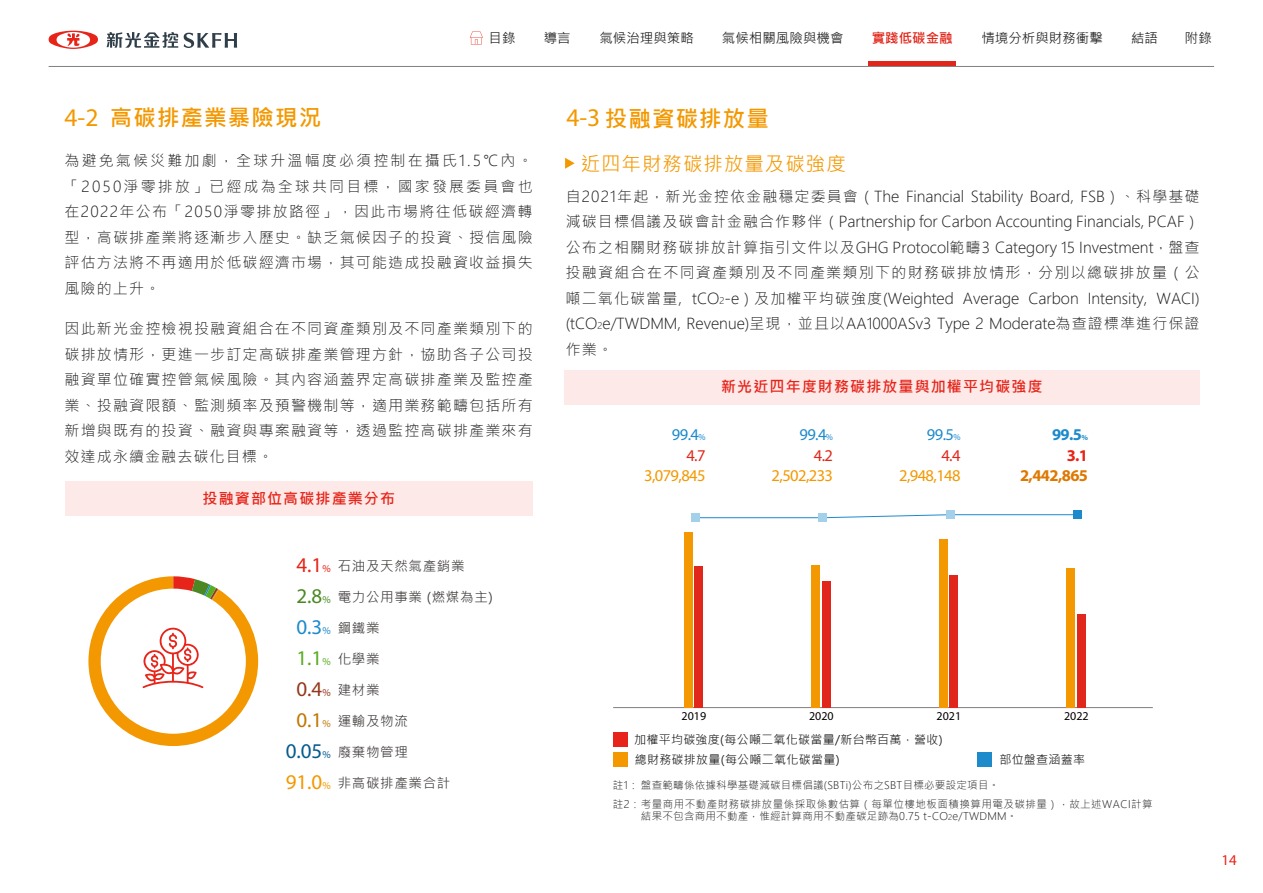
<style>
.page{position:relative;width:1263px;height:893px;background:#fff}
.page>*{position:absolute;margin:0;border:0;box-sizing:border-box;transform-origin:0 0}
.t1{font:700 22.5px "Microsoft Jheng Hei";letter-spacing:.05em;color:#f39800}
.t2{font:19.5px "Microsoft Jheng Hei";letter-spacing:.05em;color:#f39800}
.t3{font:16.5px "Myriad Pro";letter-spacing:-.035em;color:#f39800}
.t4{font:16.5px/20.7px "Myriad Pro";color:#1d8acc;text-align:right}
.t5{font:700 16.5px "Myriad Pro";letter-spacing:-.035em;color:#de7800}
.t6{font:700 16.5px/20.7px "Myriad Pro";color:#1d8acc;text-align:right}
.t7{font:300 15px/25.5px "Microsoft Jheng Hei";letter-spacing:.08em;color:#1a1a1a;text-align:justify}
.t8{font:700 15px "Microsoft Jheng Hei";letter-spacing:.075em;color:#e72419}
.t9{font:15px "Myriad Pro";color:#e72419}
.t10{font:13.5px/31px "Microsoft Jheng Hei";letter-spacing:.05em;color:#3e3a39;text-align:justify}
.t11{font:13.5px "Microsoft Jheng Hei";color:#1a1a1a}
.t12{font:700 13.5px "Microsoft Jheng Hei";color:#e1271b}
.t13{font:12px/20.7px "Microsoft Jheng Hei";letter-spacing:.025em;color:#1a1a1a}
.t14{font:12px "Myriad Pro";color:#000}
.t15{font:300 10.5px/19.5px "Microsoft Jheng Hei";letter-spacing:.045em;color:#1a1a1a}
.t16{font:300 10.5px "Microsoft Jheng Hei";letter-spacing:.025em;color:#1a1a1a}
.s1{font-family:"Myriad Pro";font-weight:400;font-size:25.5px}
.s2{font-family:"Myriad Pro";font-size:21px;color:#e72419}
.s3{font-family:"Myriad Pro";font-size:10.5px;color:#e72419}
.s4{font-family:"Myriad Pro";font-size:21px;color:#4b8823}
.s5{font-family:"Myriad Pro";font-size:10.5px;color:#4b8823}
.s6{font-family:"Myriad Pro";font-size:21px;color:#1d8acc}
.s7{font-family:"Myriad Pro";font-size:10.5px;color:#1d8acc}
.s8{font-family:"Myriad Pro";font-size:21px;color:#59ad23}
.s9{font-family:"Myriad Pro";font-size:10.5px;color:#59ad23}
.s10{font-family:"Myriad Pro";font-size:21px;color:#94381c}
.s11{font-family:"Myriad Pro";font-size:10.5px;color:#94381c}
.s12{font-family:"Myriad Pro";font-size:21px;color:#c07700}
.s13{font-family:"Myriad Pro";font-size:10.5px;color:#c07700}
.s14{font-family:"Myriad Pro";font-size:21px;color:#055a8e}
.s15{font-family:"Myriad Pro";font-size:10.5px;color:#055a8e}
.s16{font-family:"Myriad Pro";font-size:21px;color:#f39800}
.s17{font-family:"Myriad Pro";font-size:10.5px;color:#f39800}
.s18{font-size:9px}
.s19{color:#e1271b}
.s20{font-size:7.5px}
.s21{color:#e72419}
</style>
<div class="page">
<hr style="left:49px;top:66px;width:1165px;height:1px;background:#808080">
<svg style="left:49px;top:31px;width:49px;height:18px"></svg>
<svg style="left:107px;top:32px;width:71px;height:16px"></svg>
<svg style="left:184px;top:33px;width:53px;height:15px"></svg>
<div style="left:869px;top:61px;width:87px;height:5px;background:#e1271b"></div>
<svg style="left:470px;top:32px;width:13px;height:12px"></svg>
<div style="left:65px;top:482px;width:468px;height:34px;background:#fce9e8"></div>
<div style="left:564px;top:371px;width:635px;height:34px;background:#fce9e8"></div>
<svg style="left:88px;top:576px;width:170px;height:170px"></svg>
<svg style="left:565px;top:158px;width:10px;height:11px"></svg>
<svg style="left:699px;top:514px;width:374px;height:4px"></svg>
<hr style="left:613px;top:707px;width:540px;height:1px;background:#808080">
<div style="left:695px;top:567px;width:8px;height:141px;background:#e1271b"></div>
<div style="left:684px;top:532px;width:9px;height:176px;background:#f39800"></div>
<div style="left:812px;top:565px;width:8px;height:143px;background:#f39800"></div>
<div style="left:950px;top:576px;width:8px;height:132px;background:#e1271b"></div>
<div style="left:822px;top:582px;width:9px;height:126px;background:#e1271b"></div>
<div style="left:939px;top:539px;width:9px;height:169px;background:#f39800"></div>
<div style="left:1077px;top:615px;width:9px;height:93px;background:#e1271b"></div>
<div style="left:1067px;top:568px;width:8px;height:140px;background:#f39800"></div>
<div style="left:1073px;top:510px;width:9px;height:9px;background:#1d8acc"></div>
<div style="left:691px;top:513px;width:8px;height:9px;background:#a5d0ea"></div>
<div style="left:818px;top:513px;width:9px;height:9px;background:#a5d0ea"></div>
<div style="left:946px;top:510px;width:8px;height:9px;background:#a5d0ea"></div>
<div style="left:613px;top:732px;width:15px;height:15px;background:#e72419"></div>
<div style="left:613px;top:752px;width:15px;height:15px;background:#f39800"></div>
<div style="left:977px;top:752px;width:15px;height:15px;background:#1d8acc"></div>
<p class="t11" style="left:489px;top:30px;width:28px">目錄</p>
<p class="t11" style="left:544px;top:30px;width:28px">導言</p>
<p class="t11" style="left:599px;top:30px;width:96px">氣候治理與策略</p>
<p class="t11" style="left:722px;top:30px;width:123px">氣候相關風險與機會</p>
<p class="t12" style="left:872px;top:30px;width:82px">實踐低碳金融</p>
<p class="t11" style="left:981px;top:30px;width:123px">情境分析與財務衝擊</p>
<p class="t11" style="left:1131px;top:30px;width:28px">結語</p>
<p class="t11" style="left:1185px;top:30px;width:28px">附錄</p>
<h1 class="t1" style="left:65px;top:104px;width:258px"><span class="s1">4-2</span> 高碳排產業暴險現況</h1>
<p class="t7" style="left:65px;top:148px;width:470px">為避免氣候災難加劇，全球升溫幅度必須控制在攝氏1.5℃內。「2050淨零排放」已經成為全球共同目標，國家發展委員會也在2022年公布「2050淨零排放路徑」，因此市場將往低碳經濟轉型，高碳排產業將逐漸步入歷史。缺乏氣候因子的投資、授信風險評估方法將不再適用於低碳經濟市場，其可能造成投融資收益損失風險的上升。</p>
<p class="t7" style="left:65px;top:316px;width:470px">因此新光金控檢視投融資組合在不同資產類別及不同產業類別下的碳排放情形，更進一步訂定高碳排產業管理方針，協助各子公司投融資單位確實控管氣候風險。其內容涵蓋界定高碳排產業及監控產業、投融資限額、監測頻率及預警機制等，適用業務範疇包括所有新增與既有的投資、融資與專案融資等，透過監控高碳排產業來有效達成永續金融去碳化目標。</p>
<p class="t8" style="left:203px;top:489px;width:194px">投融資部位高碳排產業分布</p>
<p class="t10" style="left:296px;top:551px;width:170px"><span class="s2">4.1</span><span class="s3">%</span> 石油及天然氣產銷業</p>
<p class="t10" style="left:296px;top:582px;width:198px"><span class="s4">2.8</span><span class="s5">%</span> 電力公用事業 (燃煤為主)</p>
<p class="t10" style="left:296px;top:614px;width:85px"><span class="s6">0.3</span><span class="s7">%</span> 鋼鐵業<span class="s8">1.1</span><span class="s9">%</span> 化學業<span class="s10">0.4</span><span class="s11">%</span> 建材業</p>
<p class="t10" style="left:296px;top:706px;width:113px"><span class="s12">0.1</span><span class="s13">%</span> 運輸及物流</p>
<p class="t10" style="left:286px;top:737px;width:124px"><span class="s14">0.05</span><span class="s15">%</span> 廢棄物管理</p>
<p class="t10" style="left:286px;top:768px;width:166px"><span class="s16">91.0</span><span class="s17">%</span> 非高碳排產業合計</p>
<h1 class="t1" style="left:566px;top:104px;width:204px"><span class="s1">4-3</span> 投融資碳排放量</h1>
<h2 class="t2" style="left:581px;top:151px;width:267px">近四年財務碳排放量及碳強度</h2>
<p class="t7" style="left:566px;top:184px;width:636px">自2021年起，新光金控依金融穩定委員會（The Financial Stability Board, FSB）、科學基礎減碳目標倡議及碳會計金融合作夥伴（Partnership for Carbon Accounting Financials, PCAF）公布之相關財務碳排放計算指引文件以及GHG Protocol範疇3 Category 15 Investment，盤查投融資組合在不同資產類別及不同產業類別下的財務碳排放情形，分別以總碳排放量（公噸二氧化碳當量, tCO<span class="s18">2</span>-e）及加權平均碳強度(Weighted Average Carbon Intensity, WACI) (tCO<span class="s18">2</span>e/TWDMM, Revenue)呈現，並且以AA1000ASv3 Type 2 Moderate為查證標準進行保證作業。</p>
<p class="t4" style="left:672px;top:424px;width:35px">99.4<span class="s18">%<br></span><span class="s19">4.7</span></p>
<p class="t3" style="left:644px;top:466px;width:63px">3,079,845</p>
<p class="t8" style="left:721px;top:378px;width:323px">新光近四年度財務碳排放量與加權平均碳強度</p>
<p class="t4" style="left:799px;top:424px;width:35px">99.4<span class="s18">%<br></span><span class="s19">4.2</span></p>
<p class="t3" style="left:772px;top:466px;width:63px">2,502,233</p>
<p class="t4" style="left:927px;top:424px;width:35px">99.5<span class="s18">%<br></span><span class="s19">4.4</span></p>
<p class="t3" style="left:899px;top:466px;width:63px">2,948,148</p>
<p class="t6" style="left:1052px;top:424px;width:38px">99.5<span class="s20">%<br></span><span class="s21">3.1</span></p>
<p class="t5" style="left:1020px;top:465px;width:70px">2,442,865</p>
<p class="t14" style="left:682px;top:709px;width:26px">2019</p>
<p class="t14" style="left:809px;top:709px;width:26px">2020</p>
<p class="t14" style="left:937px;top:709px;width:26px">2021</p>
<p class="t14" style="left:1064px;top:709px;width:26px">2022</p>
<p class="t13" style="left:634px;top:729px;width:310px">加權平均碳強度(每公噸二氧化碳當量/新台幣百萬，營收)總財務碳排放量(每公噸二氧化碳當量)</p>
<p class="t13" style="left:999px;top:750px;width:87px">部位盤查涵蓋率</p>
<p class="t15" style="left:613px;top:775px;width:541px">註1：盤查範疇係依據科學基礎減碳目標倡議(SBTi)公布之SBT目標必要設定項目。<br>註2：考量商用不動產財務碳排放量係採取係數估算（每單位樓地板面積換算用電及碳排量），故上述WACI計算</p>
<p class="t16" style="left:641px;top:810px;width:378px">結果不包含商用不動產，惟經計算商用不動產碳足跡為0.75 t-CO<span class="s20">2</span>e/TWDMM。</p>
<p class="t9" style="left:1221px;top:850px;width:17px">14</p>
</div>
